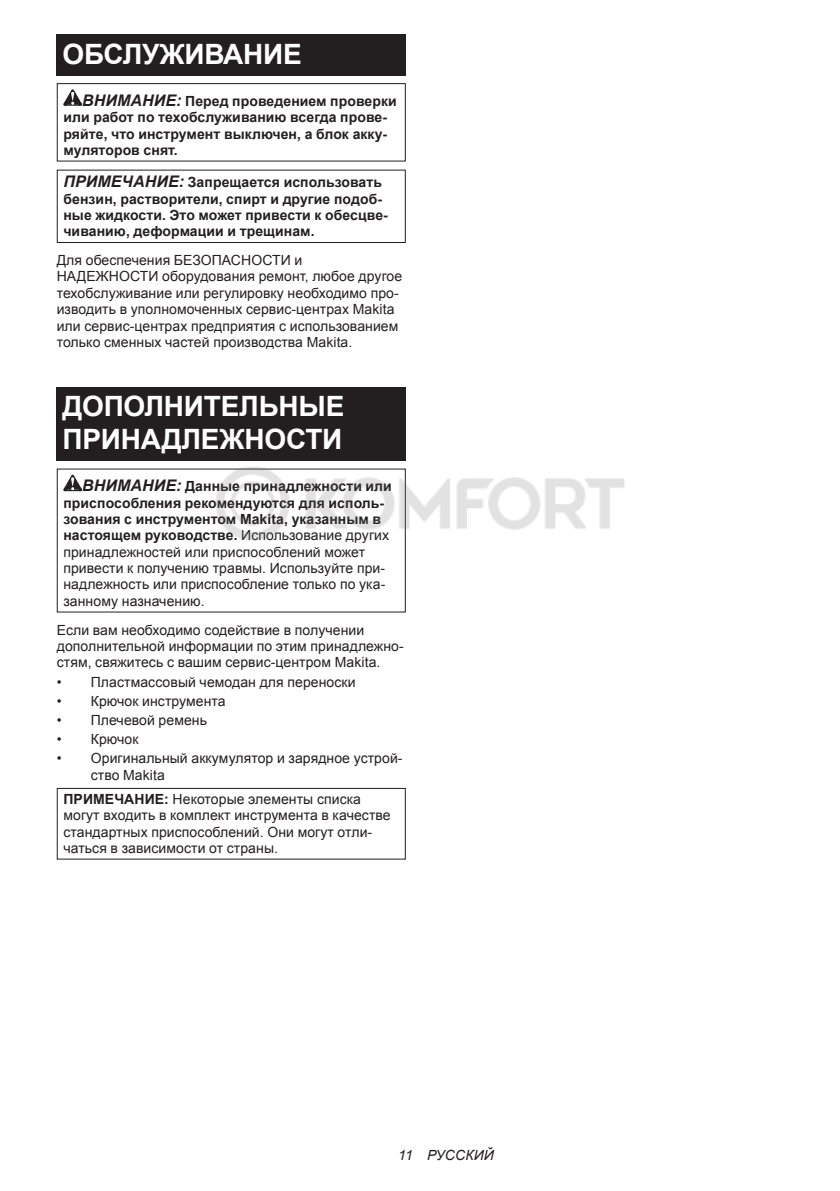
<style>
.page{position:relative;width:840px;height:1191px;background:#fff}
.page>*{position:absolute;margin:0;border:0;box-sizing:border-box;transform-origin:0 0}
.t1{font:700 28px/32.8px "Arial";letter-spacing:-.01em;color:#fff}
.t2{font:14px/16.4px "Arial";letter-spacing:.005em;color:#231f20}
.t3{font:700 14px/16.4px "Arial";letter-spacing:.005em;color:#231f20}
.t4{font:italic 14px "Arial";letter-spacing:.005em;color:#231f20}
.s1{font-style:italic;font-size:16px}
.s2{font-weight:700;font-style:italic;font-size:16px}
.s3{font-weight:700}
</style>
<div class="page">
<div style="left:57px;top:34px;width:348px;height:41px;background:#231f20"></div>
<svg style="left:63px;top:89px;width:19px;height:17px"></svg>
<div style="left:57px;top:83px;width:348px;height:79px;border:1px solid #231f20"></div>
<div style="left:57px;top:170px;width:348px;height:73px;border:1px solid #231f20"></div>
<div style="left:57px;top:387px;width:348px;height:73px;background:#231f20"></div>
<svg style="left:63px;top:475px;width:19px;height:16px"></svg>
<div style="left:57px;top:788px;width:348px;height:71px;border:1px solid #231f20"></div>
<img style="left:210px;top:457px;width:415px;height:92px">
<h1 class="t1" style="left:62px;top:38px;width:241px">ОБСЛУЖИВАНИЕ</h1>
<p class="t3" style="left:63px;top:93px;width:335px;text-indent:19px"><span class="s1">ВНИМАНИЕ:</span> Перед проведением проверки или работ по техобслуживанию всегда прове&shy;ряйте, что инструмент выключен, а блок акку&shy;муляторов снят.</p>
<p class="t3" style="left:63px;top:174px;width:326px"><span class="s1">ПРИМЕЧАНИЕ:</span> Запрещается использовать бензин, растворители, спирт и другие подоб&shy;ные жидкости. Это может привести к обесцве&shy;чиванию, деформации и трещинам.</p>
<p class="t2" style="left:57px;top:252px;width:347px">Для обеспечения БЕЗОПАСНОСТИ и НАДЕЖНОСТИ оборудования ремонт, любое другое техобслуживание или регулировку необходимо про&shy;изводить в уполномоченных сервис-центрах Makita или сервис-центрах предприятия с использованием только сменных частей производства Makita.</p>
<h1 class="t1" style="left:62px;top:391px;width:283px">ДОПОЛНИТЕЛЬНЫЕ<br>ПРИНАДЛЕЖНОСТИ</h1>
<p class="t2" style="left:63px;top:478px;width:330px;text-indent:19px"><span class="s2">ВНИМАНИЕ:</span> <span class="s3">Данные принадлежности или приспособления рекомендуются для исполь&shy;зования с инструментом Makita, указанным в настоящем руководстве.</span> Использование других принадлежностей или приспособлений может привести к получению травмы. Используйте при&shy;надлежность или приспособление только по ука&shy;занному назначению.</p>
<p class="t2" style="left:57px;top:621px;width:348px">Если вам необходимо содействие в получении дополнительной информации по этим принадлежно&shy;стям, свяжитесь с вашим сервис-центром Makita.</p>
<p class="t2" style="left:57px;top:673px;width:300px">• Пластмассовый чемодан для переноски</p>
<p class="t2" style="left:57px;top:693px;width:170px">• Крючок инструмента</p>
<p class="t2" style="left:57px;top:712px;width:152px">• Плечевой ремень</p>
<p class="t2" style="left:57px;top:731px;width:83px">• Крючок</p>
<p class="t2" style="left:91px;top:750px;width:313px;text-indent:-34px">• Оригинальный аккумулятор и зарядное устрой&shy;ство Makita</p>
<p class="t2" style="left:63px;top:790px;width:328px"><span class="s3">ПРИМЕЧАНИЕ:</span> Некоторые элементы списка могут входить в комплект инструмента в качестве стандартных приспособлений. Они могут отли&shy;чаться в зависимости от страны.</p>
<p class="t4" style="left:398px;top:1146px;width:97px">11 РУССКИЙ</p>
</div>
